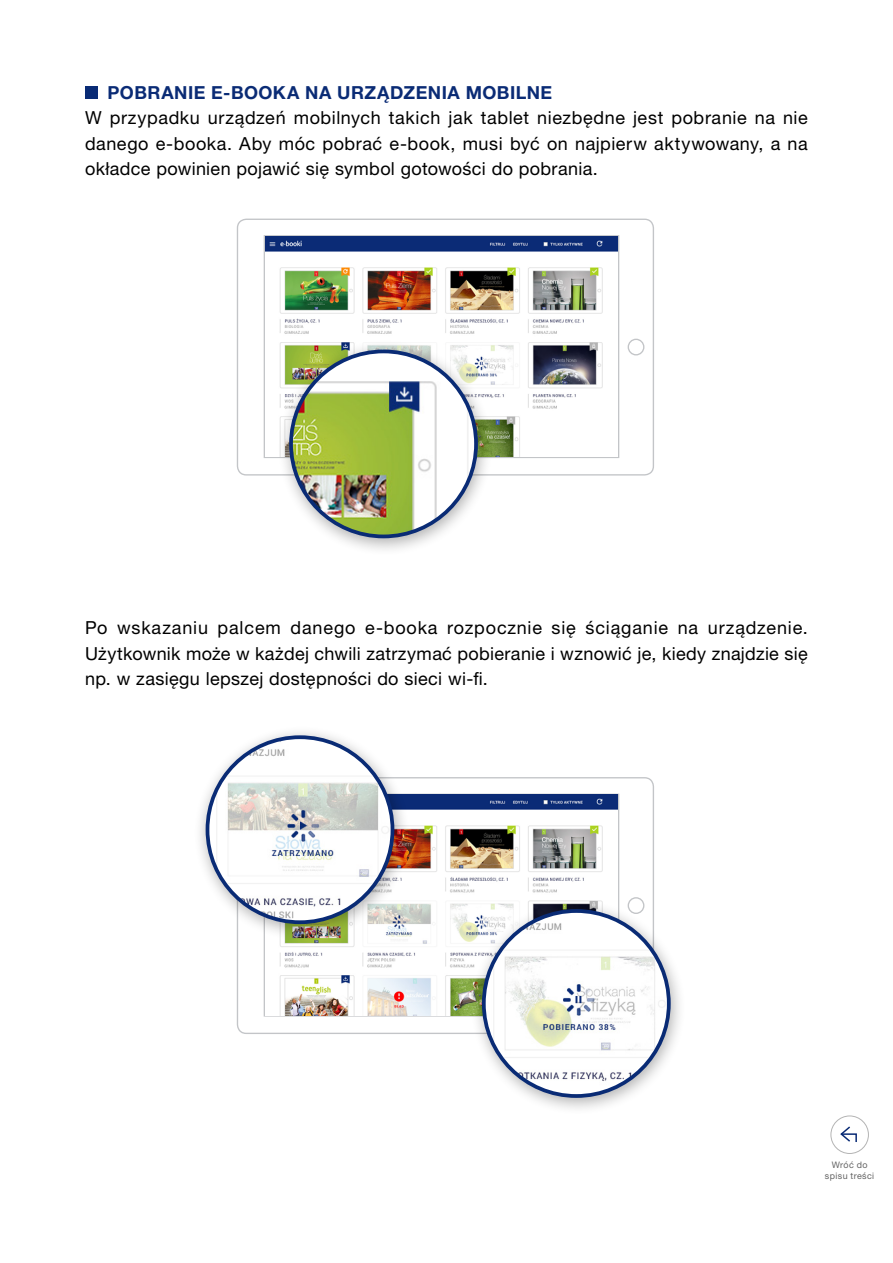
<style>
.page{position:relative;width:893px;height:1263px;background:#fff}
.page>*{position:absolute;margin:0;border:0;box-sizing:border-box;transform-origin:0 0}
.t1{font:18px/25.5px "Helvetica Neue LT Pro";letter-spacing:.02em;color:#000;text-align:justify}
.t2{font:700 18px "Helvetica Neue LT Pro";letter-spacing:.025em;color:#0a2b75}
.t3{font:9px/10.5px "Helvetica Neue LT Pro";letter-spacing:.045em;color:#646464;text-align:center}
</style>
<div class="page">
<div style="left:830px;top:1115px;width:39px;height:39px;border:1px solid #b4b4b4;border-radius:50%"></div>
<svg style="left:840px;top:1126px;width:17px;height:16px"></svg>
<div style="left:85px;top:86px;width:13px;height:13px;background:#092b75"></div>
<svg style="left:236px;top:218px;width:418px;height:258px"></svg>
<div style="left:628px;top:339px;width:16px;height:16px;background:#fff;border-radius:50%"></div>
<div style="left:628px;top:339px;width:16px;height:16px;border:1px solid #c3c5c8;border-radius:50%"></div>
<img style="left:265px;top:236px;width:353px;height:221px">
<div style="left:277px;top:339px;width:217px;height:217px;background:#000;opacity:.31"></div>
<img style="left:291px;top:351px;width:185px;height:185px;border-radius:92px">
<div style="left:289px;top:349px;width:189px;height:189px;border:4px solid #092b75;border-radius:50%"></div>
<svg style="left:236px;top:777px;width:418px;height:257px"></svg>
<div style="left:628px;top:897px;width:16px;height:17px;border:1px solid #c3c5c8;border-radius:50%"></div>
<img style="left:265px;top:795px;width:353px;height:220px">
<div style="left:194px;top:725px;width:216px;height:217px;background:#000;opacity:.31"></div>
<img style="left:207px;top:737px;width:185px;height:185px;border-radius:92px">
<div style="left:206px;top:735px;width:188px;height:189px;border:4px solid #092b75;border-radius:50%"></div>
<div style="left:470px;top:899px;width:216px;height:217px;background:#000;opacity:.31"></div>
<img style="left:484px;top:911px;width:185px;height:185px;border-radius:92px">
<div style="left:482px;top:909px;width:189px;height:189px;border:4px solid #092b75;border-radius:50%"></div>
<p class="t2" style="left:108px;top:81px;width:446px">POBRANIE E-BOOKA NA URZĄDZENIA MOBILNE</p>
<p class="t1" style="left:85px;top:105px;width:724px">W przypadku urządzeń mobilnych takich jak tablet niezbędne jest pobranie na nie danego e-booka. Aby móc pobrać e-book, musi być on najpierw aktywowany, a na okładce powinien pojawić się symbol gotowości do pobrania.</p>
<p class="t1" style="left:85px;top:615px;width:724px">Po wskazaniu palcem danego e-booka rozpocznie się ściąganie na urządzenie.<br>Użytkownik może w każdej chwili zatrzymać pobieranie i wznowić je, kiedy znajdzie się np. w zasięgu lepszej dostępności do sieci wi-fi.</p>
<p class="t3" style="left:825px;top:1160px;width:51px">Wróć do spisu treści</p>
</div>
